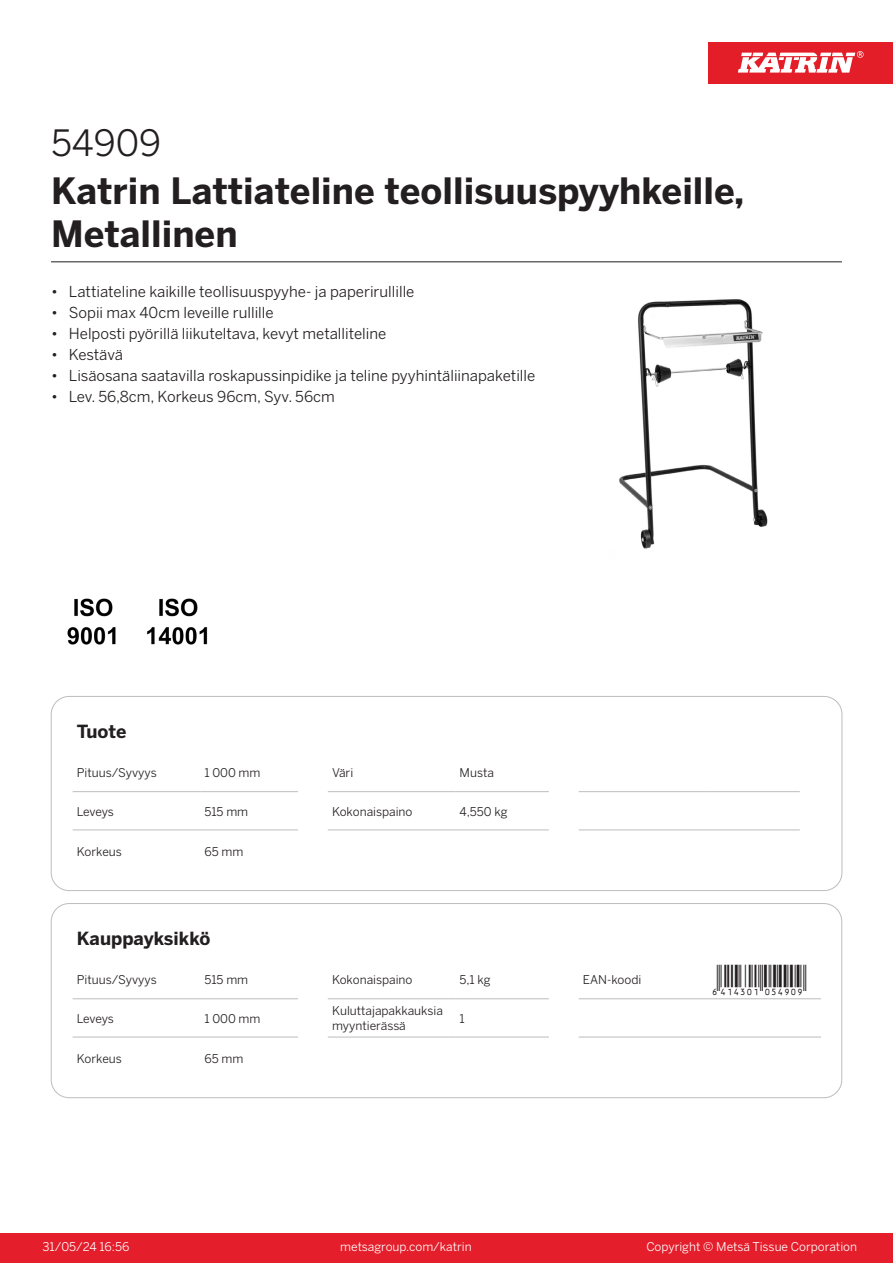
<style>
.page{position:relative;width:893px;height:1263px;background:#fff}
.page>*{position:absolute;margin:0;border:0;box-sizing:border-box;transform-origin:0 0}
.Product_Name{font:700 36px/43.2px "Benton Sans";color:#231f20}
.External_material_co{font:36px "Benton Sans";color:#231f20}
.T_EAN{font:30px "Viisas EAN Matala";color:#231f20}
.T_TableHeader{font:700 18px "Benton Sans";color:#231f20}
.MarketingBullets{font:15px "Benton Sans";color:#231f20}
.T_TableBody{font:12px/14.4px "Benton Sans";color:#231f20}
.t1{font:12px "Benton Sans";color:#fff}
</style>
<div class="page">
<div style="left:0;top:1233px;width:893px;height:30px;background:#e41e2b"></div>
<div style="left:708px;top:43px;width:185px;height:41px;background:#e31e28"></div>
<svg style="left:738px;top:51px;width:126px;height:22px"></svg>
<hr style="left:73px;top:791px;width:127px;height:1px;background:#bcbdc0">
<hr style="left:200px;top:791px;width:98px;height:1px;background:#bcbdc0">
<hr style="left:328px;top:791px;width:127px;height:1px;background:#bcbdc0">
<hr style="left:455px;top:791px;width:94px;height:1px;background:#bcbdc0">
<hr style="left:579px;top:791px;width:127px;height:1px;background:#bcbdc0">
<hr style="left:706px;top:791px;width:94px;height:1px;background:#bcbdc0">
<hr style="left:73px;top:830px;width:127px;height:1px;background:#bcbdc0">
<hr style="left:200px;top:830px;width:98px;height:1px;background:#bcbdc0">
<hr style="left:328px;top:830px;width:127px;height:1px;background:#bcbdc0">
<hr style="left:455px;top:830px;width:94px;height:1px;background:#bcbdc0">
<hr style="left:579px;top:830px;width:127px;height:1px;background:#bcbdc0">
<hr style="left:706px;top:830px;width:94px;height:1px;background:#bcbdc0">
<div style="left:51px;top:696px;width:791px;height:195px;border:1px solid #bcbdc0;border-radius:18px"></div>
<hr style="left:73px;top:998px;width:127px;height:1px;background:#bcbdc0">
<hr style="left:200px;top:998px;width:98px;height:1px;background:#bcbdc0">
<hr style="left:328px;top:998px;width:127px;height:1px;background:#bcbdc0">
<hr style="left:455px;top:998px;width:94px;height:1px;background:#bcbdc0">
<hr style="left:579px;top:998px;width:127px;height:1px;background:#bcbdc0">
<hr style="left:706px;top:998px;width:115px;height:1px;background:#bcbdc0">
<hr style="left:73px;top:1037px;width:127px;height:1px;background:#bcbdc0">
<hr style="left:200px;top:1037px;width:98px;height:1px;background:#bcbdc0">
<hr style="left:328px;top:1037px;width:127px;height:1px;background:#bcbdc0">
<hr style="left:455px;top:1037px;width:94px;height:1px;background:#bcbdc0">
<hr style="left:579px;top:1037px;width:127px;height:1px;background:#bcbdc0">
<hr style="left:706px;top:1037px;width:115px;height:1px;background:#bcbdc0">
<div style="left:51px;top:903px;width:791px;height:195px;border:1px solid #bcbdc0;border-radius:18px"></div>
<img style="left:619px;top:299px;width:149px;height:250px">
<img style="left:67px;top:598px;width:49px;height:47px">
<img style="left:147px;top:598px;width:61px;height:47px">
<hr style="left:51px;top:261px;width:791px;height:1px;background:#231f20">
<p class="External_material_co" style="left:51px;top:121px;width:112px">54909</p>
<p class="Product_Name" style="left:51px;top:170px;width:695px">Katrin Lattiateline teollisuuspyyhkeille,<br>Metallinen</p>
<p class="MarketingBullets" style="left:51px;top:282px;width:365px">• Lattiateline kaikille teollisuuspyyhe- ja paperirullille</p>
<p class="MarketingBullets" style="left:51px;top:303px;width:224px">• Sopii max 40cm leveille rullille</p>
<p class="MarketingBullets" style="left:51px;top:324px;width:337px">• Helposti pyörillä liikuteltava, kevyt metalliteline</p>
<p class="MarketingBullets" style="left:51px;top:345px;width:73px">• Kestävä</p>
<p class="MarketingBullets" style="left:51px;top:366px;width:486px">• Lisäosana saatavilla roskapussinpidike ja teline pyyhintäliinapaketille</p>
<p class="MarketingBullets" style="left:51px;top:387px;width:285px">• Lev. 56,8cm, Korkeus 96cm, Syv. 56cm</p>
<p class="T_TableHeader" style="left:77px;top:720px;width:51px">Tuote</p>
<p class="T_TableBody" style="left:77px;top:766px;width:81px">Pituus/Syvyys</p>
<p class="T_TableBody" style="left:204px;top:766px;width:58px">1 000 mm</p>
<p class="T_TableBody" style="left:332px;top:766px;width:23px">Väri</p>
<p class="T_TableBody" style="left:460px;top:766px;width:36px">Musta</p>
<p class="T_TableBody" style="left:77px;top:804px;width:39px">Leveys</p>
<p class="T_TableBody" style="left:204px;top:804px;width:45px">515 mm</p>
<p class="T_TableBody" style="left:332px;top:804px;width:82px">Kokonaispaino</p>
<p class="T_TableBody" style="left:460px;top:804px;width:49px">4,550 kg</p>
<p class="T_TableBody" style="left:77px;top:844px;width:47px">Korkeus</p>
<p class="T_TableBody" style="left:204px;top:844px;width:40px">65 mm</p>
<p class="T_TableHeader" style="left:77px;top:927px;width:135px">Kauppayksikkö</p>
<p class="T_TableBody" style="left:77px;top:973px;width:81px">Pituus/Syvyys</p>
<p class="T_TableBody" style="left:204px;top:973px;width:45px">515 mm</p>
<p class="T_TableBody" style="left:332px;top:973px;width:82px">Kokonaispaino</p>
<p class="T_TableBody" style="left:460px;top:973px;width:32px">5,1 kg</p>
<p class="T_TableBody" style="left:583px;top:973px;width:60px">EAN-koodi</p>
<p class="T_EAN" style="left:710px;top:964px;width:97px">*6414301054909*</p>
<p class="T_TableBody" style="left:77px;top:1011px;width:39px">Leveys</p>
<p class="T_TableBody" style="left:204px;top:1011px;width:58px">1 000 mm</p>
<p class="T_TableBody" style="left:332px;top:1004px;width:112px">Kuluttajapakkauksia myyntierässä</p>
<p class="T_TableBody" style="left:460px;top:1011px;width:7px">1</p>
<p class="T_TableBody" style="left:77px;top:1051px;width:47px">Korkeus</p>
<p class="T_TableBody" style="left:204px;top:1051px;width:40px">65 mm</p>
<p class="t1" style="left:43px;top:1239px;width:89px">31/05/24 16:56</p>
<p class="t1" style="left:340px;top:1239px;width:133px">metsagroup.com/katrin</p>
<p class="t1" style="left:646px;top:1239px;width:212px">Copyright © Metsä Tissue Corporation</p>
</div>
